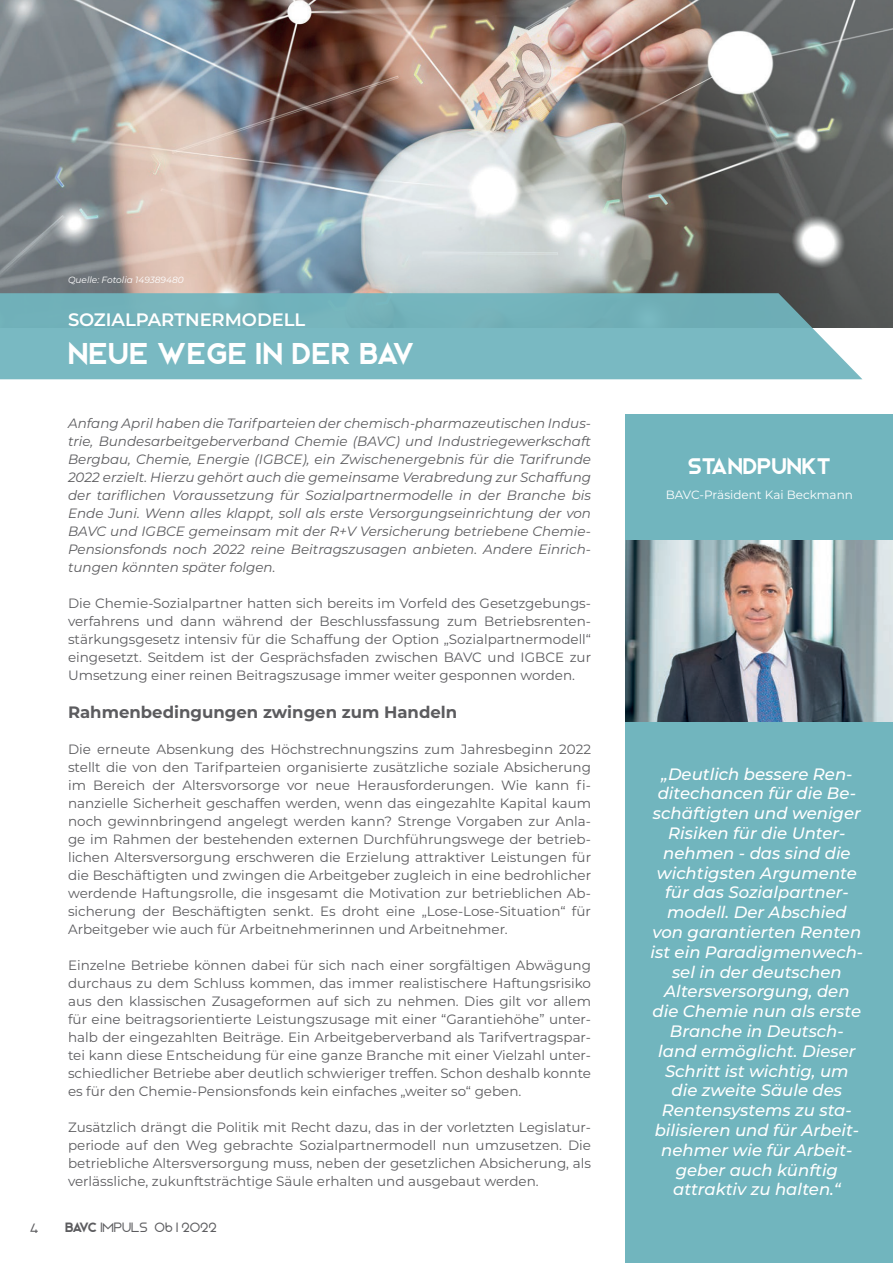
<style>
.page{position:relative;width:893px;height:1263px;background:#fff}
.page>*{position:absolute;margin:0;border:0;box-sizing:border-box;transform-origin:0 0}
.t1{font:30px "Bjorn";letter-spacing:.025em;color:#fff}
.t2{font:22.5px "Bjorn";color:#fff}
.t3{font:600 18px "Montserrat";letter-spacing:-.005em;color:#fff}
.t4{font:italic 500 16.5px/19.8px "Montserrat";color:#fff;text-align:center}
.t5{font:700 16.5px "Montserrat";color:#5c5c5f}
.t6{font:13.5px/18px "Montserrat";color:#5c5c5f;text-align:justify}
.t7{font:italic 13.5px/18px "Montserrat";color:#5c5c5f;text-align:justify}
.t8{font:300 13.5px "Bjorn";color:#5c5c5f}
.t9{font:12px "Montserrat";color:#fff}
.t10{font:italic 9px "Montserrat";color:#fff}
.s1{font-weight:400}
</style>
<div class="page">
<img style="left:0;top:0;width:893px;height:327px">
<svg style="left:0;top:293px;width:862px;height:86px;background:#77b3bc"></svg>
<div style="left:626px;top:415px;width:267px;height:848px;background:#71b5be"></div>
<img style="left:626px;top:540px;width:267px;height:182px">
<p class="t10" style="left:68px;top:274px;width:117px">Quelle: Fotolia 149389480</p>
<h3 class="t3" style="left:68px;top:306px;width:239px">SOZIALPARTNERMODELL</h3>
<h1 class="t1" style="left:68px;top:335px;width:348px">NEUE WEGE IN DER BAV</h1>
<p class="t7" style="left:68px;top:414px;width:525px">Anfang April haben die Tarifparteien der chemisch-pharmazeutischen Indus&shy;trie, Bundesarbeitgeberverband Chemie (BAVC) und Industriegewerkschaft Bergbau, Chemie, Energie (IGBCE), ein Zwischenergebnis für die Tarifrunde 2022 erzielt. Hierzu gehört auch die gemeinsame Verabredung zur Schaffung der tariflichen Voraussetzung für Sozialpartnermodelle in der Branche bis Ende Juni. Wenn alles klappt, soll als erste Versorgungseinrichtung der von BAVC und IGBCE gemeinsam mit der R+V Versicherung betriebene Chemie-Pensionsfonds noch 2022 reine Beitragszusagen anbieten. Andere Einrich&shy;tungen könnten später folgen.</p>
<p class="t6" style="left:68px;top:594px;width:525px">Die Chemie-Sozialpartner hatten sich bereits im Vorfeld des Gesetzgebungs&shy;verfahrens und dann während der Beschlussfassung zum Betriebsrenten&shy;stärkungsgesetz intensiv für die Schaffung der Option „Sozialpartnermodell“ eingesetzt. Seitdem ist der Gesprächsfaden zwischen BAVC und IGBCE zur Umsetzung einer reinen Beitragszusage immer weiter gesponnen worden.</p>
<p class="t5" style="left:68px;top:700px;width:391px">Rahmenbedingungen zwingen zum Handeln</p>
<p class="t6" style="left:68px;top:739px;width:525px">Die erneute Absenkung des Höchstrechnungszins zum Jahresbeginn 2022 stellt die von den Tarifparteien organisierte zusätzliche soziale Absicherung im Bereich der Altersvorsorge vor neue Herausforderungen. Wie kann fi&shy;nanzielle Sicherheit geschaffen werden, wenn das eingezahlte Kapital kaum noch gewinnbringend angelegt werden kann? Strenge Vorgaben zur Anla&shy;ge im Rahmen der bestehenden externen Durchführungswege der betrieb&shy;lichen Altersversorgung erschweren die Erzielung attraktiver Leistungen für die Beschäftigten und zwingen die Arbeitgeber zugleich in eine bedrohlicher werdende Haftungsrolle, die insgesamt die Motivation zur betrieblichen Ab&shy;sicherung der Beschäftigten senkt. Es droht eine „Lose-Lose-Situation“ für Arbeitgeber wie auch für Arbeitnehmerinnen und Arbeitnehmer.</p>
<p class="t6" style="left:68px;top:955px;width:525px">Einzelne Betriebe können dabei für sich nach einer sorgfältigen Abwägung durchaus zu dem Schluss kommen, das immer realistischere Haftungsrisiko aus den klassischen Zusageformen auf sich zu nehmen. Dies gilt vor allem für eine beitragsorientierte Leistungszusage mit einer “Garantiehöhe” unter&shy;halb der eingezahlten Beiträge. Ein Arbeitgeberverband als Tarifvertragspar&shy;tei kann diese Entscheidung für eine ganze Branche mit einer Vielzahl unter&shy;schiedlicher Betriebe aber deutlich schwieriger treffen. Schon deshalb konnte es für den Chemie-Pensionsfonds kein einfaches „weiter so“ geben.</p>
<p class="t6" style="left:68px;top:1117px;width:525px">Zusätzlich drängt die Politik mit Recht dazu, das in der vorletzten Legislatur&shy;periode auf den Weg gebrachte Sozialpartnermodell nun umzusetzen. Die betriebliche Altersversorgung muss, neben der gesetzlichen Absicherung, als verlässliche, zukunftsträchtige Säule erhalten und ausgebaut werden.</p>
<p class="t8" style="left:30px;top:1220px;width:10px">4</p>
<p class="t8" style="left:65px;top:1219px;width:153px"><span class="s1">BAVC</span> IMPULS 06 I 2022</p>
<h2 class="t2" style="left:688px;top:453px;width:145px">STANDPUNKT</h2>
<p class="t9" style="left:666px;top:486px;width:189px">BAVC-Präsident Kai Beckmann</p>
<p class="t4" style="left:650px;top:763px;width:214px">„Deutlich bessere Ren&shy;ditechancen für die Be&shy;schäftigten und weniger<br>Risiken für die Unter&shy;nehmen - das sind die wichtigsten Argumente für das Sozialpartner&shy;modell. Der Abschied von garantierten Renten ist ein Paradigmenwech&shy;sel in der deutschen<br>Altersversorgung, den die Chemie nun als erste<br>Branche in Deutsch&shy;land ermöglicht. Dieser<br>Schritt ist wichtig, um die zweite Säule des<br>Rentensystems zu sta&shy;bilisieren und für Arbeit&shy;nehmer wie für Arbeit&shy;geber auch künftig attraktiv zu halten.“</p>
</div>
